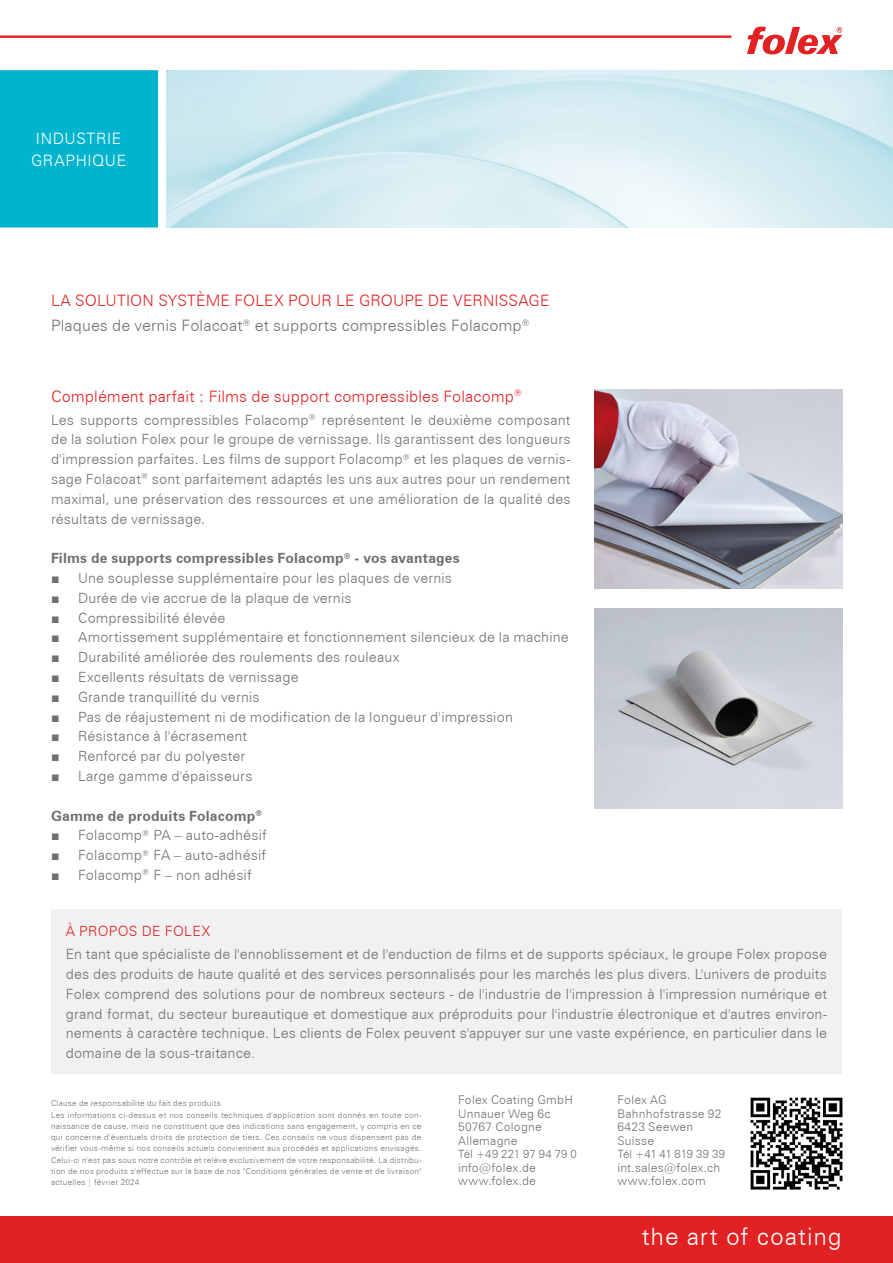
<style>
.page{position:relative;width:893px;height:1263px;background:#fff}
.page>*{position:absolute;margin:0;border:0;box-sizing:border-box;transform-origin:0 0}
.t1{font:300 24px "Zurich BT";letter-spacing:.035em;color:#fff}
.t2{font:300 15.75px/25.5px "Zurich BT";letter-spacing:.005em;color:#70706f}
.t3{font:300 15.75px "Zurich BT";letter-spacing:.005em;color:#e12122}
.t4{font:300 15.75px/21.8px "Zurich BT";letter-spacing:.035em;color:#fff;text-align:center}
.t5{font:300 14.1px/19.8px "Zurich BT";letter-spacing:.01em;color:#70706f;text-align:justify}
.t6{font:700 14.1px "Zurich BT";letter-spacing:.015em;color:#70706f}
.t7{font:300 14.1px "Zurich BT";letter-spacing:.025em;color:#e12122}
.t8{font:300 12px/13.5px "Zurich BT";letter-spacing:.02em;color:#70706f}
.t9{font:300 11.4px "Zurich BT";letter-spacing:.01em;color:#70706f}
.t10{font:300 11.4px "Zurich BT";letter-spacing:-.015em;color:#70706f}
.t11{font:300 8.1px/11.2px "Zurich BT";letter-spacing:.03em;color:#70706f}
.s1{color:#e12122}
.s2{font-family:"Arial";font-weight:400}
</style>
<div class="page">
<div style="left:0;top:70px;width:158px;height:157px;background:#00b4cd"></div>
<hr style="left:0;top:35px;width:731px;height:3px;background:#e12122">
<svg style="left:747px;top:27px;width:95px;height:27px"></svg>
<img style="left:166px;top:70px;width:727px;height:157px">
<div style="left:51px;top:909px;width:791px;height:164px;background:#f1f1f1"></div>
<div style="left:0;top:1217px;width:893px;height:46px;background:#e12122"></div>
<img style="left:750px;top:1097px;width:93px;height:93px">
<img style="left:594px;top:390px;width:248px;height:199px">
<img style="left:594px;top:609px;width:248px;height:199px">
<p class="t4" style="left:31px;top:127px;width:97px">INDUSTRIE<br>GRAPHIQUE</p>
<p class="t2" style="left:51px;top:287px;width:500px"><span class="s1">LA SOLUTION SYSTÈME FOLEX POUR LE GROUPE DE VERNISSAGE<br></span>Plaques de vernis Folacoat<sup>®</sup> et supports compressibles Folacomp<sup>®</sup></p>
<p class="t3" style="left:51px;top:386px;width:472px">Complément parfait : Films de support compressibles Folacomp<sup>®</sup></p>
<p class="t5" style="left:51px;top:410px;width:521px">Les supports compressibles Folacomp<sup>®</sup> représentent le deuxième composant de la solution Folex pour le groupe de vernissage. Ils garantissent des longueurs d'impression parfaites. Les films de support Folacomp<sup>®</sup> et les plaques de vernis&shy;sage Folacoat<sup>®</sup> sont parfaitement adaptés les uns aux autres pour un rendement maximal, une préservation des ressources et une amélioration de la qualité des résultats de vernissage.</p>
<p class="t6" style="left:51px;top:550px;width:410px">Films de supports compressibles Folacomp<sup>®</sup> - vos avantages</p>
<p class="t5" style="left:51px;top:568px;width:403px"><span class="s2">■</span> Une souplesse supplémentaire pour les plaques de vernis</p>
<p class="t5" style="left:51px;top:588px;width:302px"><span class="s2">■</span> Durée de vie accrue de la plaque de vernis</p>
<p class="t5" style="left:51px;top:608px;width:176px"><span class="s2">■</span> Compressibilité élevée</p>
<p class="t5" style="left:51px;top:627px;width:519px"><span class="s2">■</span> Amortissement supplémentaire et fonctionnement silencieux de la machine</p>
<p class="t5" style="left:51px;top:647px;width:350px"><span class="s2">■</span> Durabilité améliorée des roulements des rouleaux</p>
<p class="t5" style="left:51px;top:667px;width:249px"><span class="s2">■</span> Excellents résultats de vernissage</p>
<p class="t5" style="left:51px;top:687px;width:210px"><span class="s2">■</span> Grande tranquillité du vernis</p>
<p class="t5" style="left:51px;top:707px;width:463px"><span class="s2">■</span> Pas de réajustement ni de modification de la longueur d'impression</p>
<p class="t5" style="left:51px;top:726px;width:198px"><span class="s2">■</span> Résistance à l'écrasement</p>
<p class="t5" style="left:51px;top:746px;width:196px"><span class="s2">■</span> Renforcé par du polyester</p>
<p class="t5" style="left:51px;top:766px;width:203px"><span class="s2">■</span> Large gamme d'épaisseurs</p>
<p class="t6" style="left:51px;top:807px;width:213px">Gamme de produits Folacomp<sup>®</sup></p>
<p class="t5" style="left:51px;top:825px;width:217px"><span class="s2">■</span> Folacomp<sup>®</sup> PA – auto-adhésif</p>
<p class="t5" style="left:51px;top:845px;width:217px"><span class="s2">■</span> Folacomp<sup>®</sup> FA – auto-adhésif</p>
<p class="t5" style="left:51px;top:865px;width:202px"><span class="s2">■</span> Folacomp<sup>®</sup> F – non adhésif</p>
<p class="t7" style="left:66px;top:923px;width:146px">À PROPOS DE FOLEX</p>
<p class="t5" style="left:66px;top:944px;width:763px">En tant que spécialiste de l'ennoblissement et de l'enduction de films et de supports spéciaux, le groupe Folex propose des des produits de haute qualité et des services personnalisés pour les marchés les plus divers. L'univers de produits Folex comprend des solutions pour de nombreux secteurs - de l'industrie de l'impression à l'impression numérique et grand format, du secteur bureautique et domestique aux préproduits pour l'industrie électronique et d'autres environ&shy;nements à caractère technique. Les clients de Folex peuvent s'appuyer sur une vaste expérience, en particulier dans le domaine de la sous-traitance.</p>
<p class="t11" style="left:51px;top:1098px;width:372px">Clause de responsabilité du fait des produits<br>Les informations ci-dessus et nos conseils techniques d'application sont donnés en toute con&shy;naissance de cause, mais ne constituent que des indications sans engagement, y compris en ce qui concerne d'éventuels droits de protection de tiers. Ces conseils ne vous dispensent pas de vérifier vous-même si nos conseils actuels conviennent aux procédés et applications envisagés.<br>Celui-ci n'est pas sous notre contrôle et relève exclusivement de votre responsabilité. La distribu&shy;tion de nos produits s'effectue sur la base de nos "Conditions générales de vente et de livraison" actuelles | février 2024</p>
<p class="t8" style="left:458px;top:1093px;width:116px">Folex Coating GmbH<br>Unnauer Weg 6c<br>50767 Cologne<br>Allemagne</p>
<p class="t9" style="left:458px;top:1147px;width:120px">Tél +49 221 97 94 79 0</p>
<p class="t8" style="left:458px;top:1160px;width:79px">info@folex.de www.folex.de</p>
<p class="t8" style="left:617px;top:1093px;width:106px">Folex AG<br>Bahnhofstrasse 92<br>6423 Seewen<br>Suisse</p>
<p class="t10" style="left:617px;top:1147px;width:109px">Tél +41 41 819 39 39</p>
<p class="t8" style="left:617px;top:1160px;width:104px">int.sales@folex.ch www.folex.com</p>
<h1 class="t1" style="left:642px;top:1221px;width:201px">the art of coating</h1>
</div>
